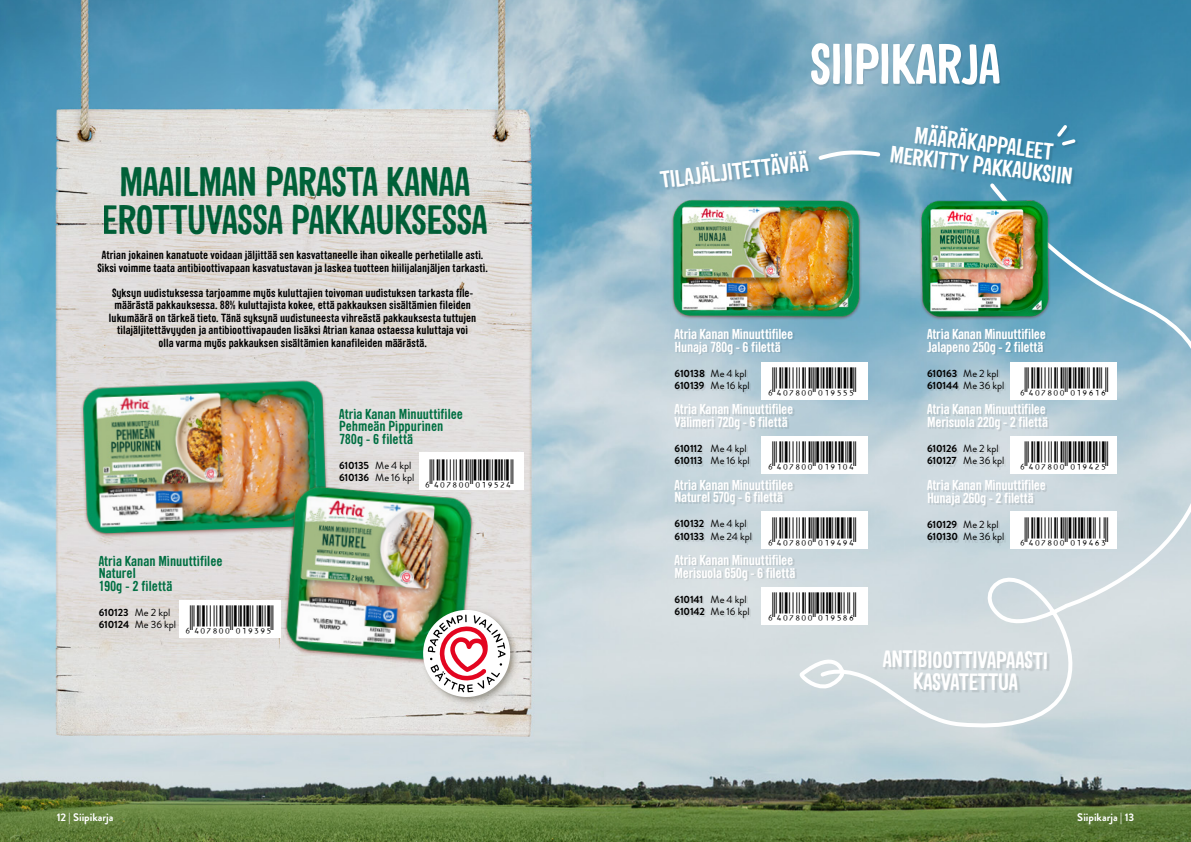
<style>
.page{position:relative;width:1191px;height:842px;background:#fff}
.page>*{position:absolute;margin:0;border:0;box-sizing:border-box;transform-origin:0 0}
.t1{font:700 55px "Sini";letter-spacing:-.025em;color:#fff}
.t2{font:700 40px/38px "Sini";letter-spacing:-.01em;color:#006f42;text-align:center}
.t3{font:28.1px "JLEAN Matala";color:#000}
.t4{font:700 23px/22px "Sini";letter-spacing:-.02em;color:#fff;text-align:center}
.t5{font:700 14px/12.5px "Sini";letter-spacing:-.015em;color:#fff}
.t6{font:700 14px/12.5px "Sini";color:#006f42}
.t7{font:700 11.5px/12.5px "Sini";letter-spacing:.005em;color:#000;text-align:center}
.t8{font:700 11px "Brandon Grotesque";color:#fff}
.t9{font:10.5px/12.5px "Brandon Grotesque";letter-spacing:-.005em;color:#000}
.s1{font-weight:700}
</style>
<div class="page">
<img style="left:0;top:0;width:1191px;height:842px">
<img style="left:651px;top:182px;width:167px;height:152px">
<svg style="left:816px;top:146px;width:66px;height:16px"></svg>
<svg style="left:794px;top:647px;width:24px;height:42px"></svg>
<svg style="left:818px;top:181px;width:373px;height:560px;background:#afc8d1"></svg>
<svg style="left:1054px;top:122px;width:24px;height:26px"></svg>
<div style="left:1010px;top:512px;width:107px;height:37px;background:#fff"></div>
<div style="left:180px;top:600px;width:101px;height:38px;background:#fff"></div>
<div style="left:1010px;top:437px;width:107px;height:37px;background:#fff"></div>
<div style="left:1010px;top:362px;width:107px;height:37px;background:#fff"></div>
<div style="left:760px;top:587px;width:107px;height:38px;background:#fff"></div>
<div style="left:760px;top:512px;width:107px;height:37px;background:#fff"></div>
<div style="left:760px;top:437px;width:107px;height:37px;background:#fff"></div>
<div style="left:760px;top:362px;width:107px;height:37px;background:#fff"></div>
<img style="left:53px;top:353px;width:304px;height:208px">
<div style="left:928px;top:481px;width:119px;height:64px;background:#0a0a0a;opacity:.1"></div>
<div style="left:812px;top:44px;width:189px;height:43px;background:#0a0a0a;opacity:.1"></div>
<div style="left:676px;top:405px;width:119px;height:65px;background:#0a0a0a;opacity:.1"></div>
<div style="left:676px;top:481px;width:119px;height:64px;background:#0a0a0a;opacity:.1"></div>
<div style="left:676px;top:556px;width:121px;height:64px;background:#0a0a0a;opacity:.1"></div>
<div style="left:676px;top:330px;width:119px;height:64px;background:#0a0a0a;opacity:.1"></div>
<img style="left:264px;top:459px;width:230px;height:230px">
<div style="left:660px;top:151px;width:151px;height:40px;background:#0a0a0a;opacity:.1"></div>
<div style="left:883px;top:651px;width:166px;height:42px;background:#0a0a0a;opacity:.1"></div>
<div style="left:891px;top:125px;width:184px;height:62px;background:#0a0a0a;opacity:.1"></div>
<div style="left:420px;top:607px;width:99px;height:99px;background:#2d2815;opacity:.35"></div>
<svg style="left:421px;top:608px;width:91px;height:91px"></svg>
<div style="left:928px;top:330px;width:119px;height:64px;background:#0a0a0a;opacity:.1"></div>
<div style="left:928px;top:405px;width:121px;height:65px;background:#0a0a0a;opacity:.1"></div>
<img style="left:913px;top:195px;width:137px;height:130px">
<div style="left:419px;top:452px;width:105px;height:38px;background:#fff"></div>
<h2 class="t2" style="left:102px;top:162px;width:387px">MAAILMAN PARASTA KANAA<br>EROTTUVASSA PAKKAUKSESSA</h2>
<p class="t7" style="left:97px;top:249px;width:392px">Atrian jokainen kanatuote voidaan jäljittää sen kasvattaneelle ihan oikealle perhetilalle asti.<br>Siksi voimme taata antibioottivapaan kasvatustavan ja laskea tuotteen hiilijalanjäljen tarkasti.</p>
<p class="t7" style="left:109px;top:286px;width:369px">Syksyn uudistuksessa tarjoamme myös kuluttajien toivoman uudistuksen tarkasta file&shy;määrästä pakkauksessa. 88% kuluttajista kokee, että pakkauksen sisältämien fileiden lukumäärä on tärkeä tieto. Tänä syksynä uudistuneesta vihreästä pakkauksesta tuttujen tilajäljitettävyyden ja antibioottivapauden lisäksi Atrian kanaa ostaessa kuluttaja voi olla varma myös pakkauksen sisältämien kanafileiden määrästä.</p>
<p class="t6" style="left:99px;top:554px;width:125px">Atria Kanan Minuuttifilee<br>Naturel<br>190g - 2 filettä</p>
<p class="t9" style="left:99px;top:606px;width:79px"><span class="s1">610123</span> Me 2 kpl<br><span class="s1">610124</span> Me 36 kpl</p>
<h3 class="t3" style="left:184px;top:605px;width:91px">+!4:AB00”DEMGMI!</h3>
<p class="t6" style="left:339px;top:407px;width:125px">Atria Kanan Minuuttifilee<br>Pehmeän Pippurinen<br>780g - 6 filettä</p>
<p class="t9" style="left:339px;top:459px;width:77px"><span class="s1">610135</span> Me 4 kpl<br><span class="s1">610136</span> Me 16 kpl</p>
<h3 class="t3" style="left:423px;top:458px;width:91px">+!4:AB00”DEMIFH!</h3>
<h1 class="t1" style="left:810px;top:30px;width:192px">SIIPIKARJA</h1>
<h3 class="t4" style="left:659px;top:169px;width:151px;rotate:-7deg">TILAJÄLJITETTÄVÄÄ</h3>
<h3 class="t4" style="left:894px;top:121px;width:185px;rotate:7deg">MÄÄRÄKAPPALEET<br>MERKITTY PAKKAUKSIIN</h3>
<p class="t5" style="left:674px;top:328px;width:120px">Atria Kanan Minuuttifilee<br>Hunaja 780g - 6 filettä</p>
<p class="t9" style="left:674px;top:367px;width:77px"><span class="s1">610138</span> Me 4 kpl<br><span class="s1">610139</span> Me 16 kpl</p>
<h3 class="t3" style="left:766px;top:367px;width:91px">+!4:AB00”DEMIII!</h3>
<p class="t5" style="left:674px;top:403px;width:120px">Atria Kanan Minuuttifilee<br>Välimeri 720g - 6 filettä</p>
<p class="t9" style="left:674px;top:442px;width:77px"><span class="s1">610112</span> Me 4 kpl<br><span class="s1">610113</span> Me 16 kpl</p>
<p class="t5" style="left:674px;top:478px;width:120px">Atria Kanan Minuuttifilee<br>Naturel 570g - 6 filettä</p>
<p class="t9" style="left:674px;top:518px;width:79px"><span class="s1">610132</span> Me 4 kpl<br><span class="s1">610133</span> Me 24 kpl</p>
<p class="t5" style="left:674px;top:554px;width:122px">Atria Kanan Minuuttifilee<br>Merisuola 650g - 6 filettä</p>
<p class="t9" style="left:674px;top:593px;width:77px"><span class="s1">610141</span> Me 4 kpl<br><span class="s1">610142</span> Me 16 kpl</p>
<h3 class="t3" style="left:766px;top:441px;width:91px">+!4:AB00”DEMEDH!</h3>
<h3 class="t3" style="left:766px;top:517px;width:91px">+!4:AB00”DEMHMH!</h3>
<h3 class="t3" style="left:766px;top:592px;width:91px">+!4:AB00”DEMILJ!</h3>
<p class="t5" style="left:927px;top:328px;width:120px">Atria Kanan Minuuttifilee<br>Jalapeno 250g - 2 filettä</p>
<p class="t9" style="left:927px;top:367px;width:79px"><span class="s1">610163</span> Me 2 kpl<br><span class="s1">610144</span> Me 36 kpl</p>
<p class="t5" style="left:927px;top:403px;width:122px">Atria Kanan Minuuttifilee<br>Merisuola 220g - 2 filettä</p>
<p class="t9" style="left:927px;top:442px;width:79px"><span class="s1">610126</span> Me 2 kpl<br><span class="s1">610127</span> Me 36 kpl</p>
<h3 class="t3" style="left:1018px;top:367px;width:91px">+!4:AB00”DEMJEJ!</h3>
<h3 class="t3" style="left:1018px;top:441px;width:91px">+!4:AB00”DEMHFI!</h3>
<p class="t5" style="left:927px;top:479px;width:120px">Atria Kanan Minuuttifilee<br>Hunaja 260g - 2 filettä</p>
<p class="t9" style="left:927px;top:518px;width:79px"><span class="s1">610129</span> Me 2 kpl<br><span class="s1">610130</span> Me 36 kpl</p>
<h3 class="t3" style="left:1018px;top:517px;width:91px">+!4:AB00”DEMHJG!</h3>
<h3 class="t4" style="left:882px;top:648px;width:167px">ANTIBIOOTTIVAPAASTI<br>KASVATETTUA</h3>
<p class="t8" style="left:57px;top:810px;width:58px">12 | Siipikarja</p>
<p class="t8" style="left:1077px;top:810px;width:58px">Siipikarja | 13</p>
</div>
